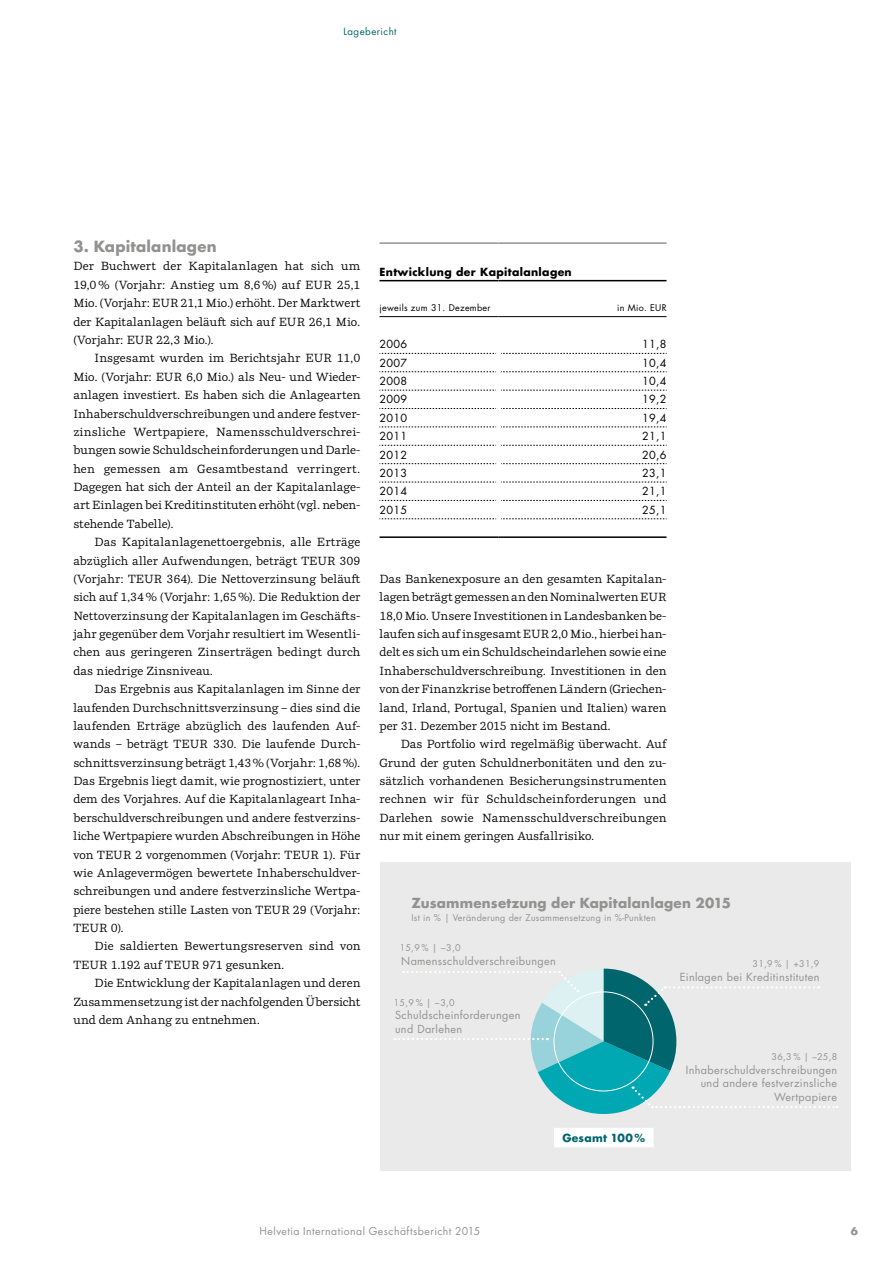
<style>
.page{position:relative;width:893px;height:1263px;background:#fff}
.page>*{position:absolute;margin:0;border:0;box-sizing:border-box;transform-origin:0 0}
.t1{font:700 15px "Futura Std";letter-spacing:.015em;color:#929391}
.t2{font:700 13.5px "Futura Std";letter-spacing:.015em;color:#929391}
.t3{font:11.7px/18.3px "Parry Pro";letter-spacing:.005em;color:#000001;text-align:justify}
.t4{font:10.8px/13.5px "Futura Std";letter-spacing:.03em;color:#929391;text-align:right}
.t5{font:10.8px "Futura Std";letter-spacing:.03em;color:#000001}
.t6{font:700 10.8px "Futura Std";letter-spacing:.03em;color:#000001}
.t7{font:700 10.8px "Futura Std";letter-spacing:.02em;color:#00656c}
.t8{font:10.5px "Futura Std";letter-spacing:.045em;color:#929391}
.t9{font:700 10.5px "Futura Std";color:#929391}
.t10{font:9.75px "Futura Std";letter-spacing:.05em;color:#00656c}
.t11{font:9px "Futura Std";letter-spacing:.03em;color:#929391}
.t12{font:9px "Futura Std";letter-spacing:.03em;color:#000001}
</style>
<div class="page">
<hr style="left:379px;top:280px;width:120px;height:1px;background:#000001">
<hr style="left:499px;top:280px;width:167px;height:1px;background:#000001">
<hr style="left:379px;top:242px;width:120px;height:2px;background:#929391">
<hr style="left:499px;top:242px;width:167px;height:2px;background:#929391">
<hr style="left:379px;top:536px;width:120px;height:2px;background:#000001">
<hr style="left:499px;top:536px;width:167px;height:2px;background:#000001">
<svg style="left:379px;top:353px;width:288px;height:1px"></svg>
<svg style="left:379px;top:371px;width:288px;height:1px"></svg>
<svg style="left:379px;top:390px;width:288px;height:1px"></svg>
<svg style="left:379px;top:408px;width:288px;height:1px"></svg>
<svg style="left:379px;top:427px;width:288px;height:1px"></svg>
<svg style="left:379px;top:445px;width:288px;height:1px"></svg>
<svg style="left:379px;top:463px;width:288px;height:1px"></svg>
<svg style="left:379px;top:482px;width:288px;height:1px"></svg>
<svg style="left:379px;top:500px;width:288px;height:1px"></svg>
<svg style="left:379px;top:518px;width:288px;height:1px"></svg>
<hr style="left:379px;top:316px;width:120px;height:1px;background:#000001">
<hr style="left:499px;top:316px;width:167px;height:1px;background:#000001">
<div style="left:496px;top:353px;width:5px;height:19px;background:#fff"></div>
<div style="left:496px;top:390px;width:5px;height:18px;background:#fff"></div>
<div style="left:496px;top:408px;width:5px;height:19px;background:#fff"></div>
<div style="left:496px;top:427px;width:5px;height:18px;background:#fff"></div>
<div style="left:496px;top:445px;width:5px;height:19px;background:#fff"></div>
<div style="left:496px;top:482px;width:5px;height:18px;background:#fff"></div>
<div style="left:496px;top:500px;width:5px;height:19px;background:#fff"></div>
<div style="left:379px;top:863px;width:471px;height:308px;background:#e9eae9"></div>
<div style="left:554px;top:1128px;width:100px;height:19px;background:#fff"></div>
<svg style="left:394px;top:968px;width:444px;height:146px"></svg>
<p class="t10" style="left:343px;top:25px;width:55px">Lagebericht</p>
<p class="t1" style="left:73px;top:236px;width:145px">3. Kapitalanlagen</p>
<p class="t3" style="left:73px;top:257px;width:289px">Der Buchwert der Kapitalanlagen hat sich um 19,0% (Vorjahr: Anstieg um 8,6%) auf EUR 25,1<br>Mio. (Vorjahr: EUR 21,1 Mio.) erhöht. Der Marktwert der Kapitalanlagen beläuft sich auf EUR 26,1 Mio. (Vorjahr: EUR 22,3 Mio.).</p>
<p class="t3" style="left:73px;top:349px;width:289px;text-indent:21px">Insgesamt wurden im Berichtsjahr EUR 11,0<br>Mio. (Vorjahr: EUR 6,0 Mio.) als Neu- und Wieder&shy;anlagen investiert. Es haben sich die Anlagearten Inhaberschuldverschreibungen und andere festver&shy;zinsliche Wertpapiere, Namensschuldverschrei&shy;bungen sowie Schuldscheinforderungen und Darle&shy;hen gemessen am Gesamtbestand verringert.<br>Dagegen hat sich der Anteil an der Kapitalanlage&shy;art Einlagen bei Kreditinstituten erhöht (vgl. neben&shy;stehende Tabelle).</p>
<p class="t3" style="left:73px;top:533px;width:289px;text-indent:21px">Das Kapitalanlagenettoergebnis, alle Erträge abzüglich aller Aufwendungen, beträgt TEUR 309 (Vorjahr: TEUR 364). Die Nettoverzinsung beläuft sich auf 1,34% (Vorjahr: 1,65%). Die Reduktion der Nettoverzinsung der Kapitalanlagen im Geschäfts&shy;jahr gegenüber dem Vorjahr resultiert im Wesentli&shy;chen aus geringeren Zinserträgen bedingt durch das niedrige Zinsniveau.</p>
<p class="t3" style="left:73px;top:680px;width:289px;text-indent:21px">Das Ergebnis aus Kapitalanlagen im Sinne der laufenden Durchschnittsverzinsung – dies sind die laufenden Erträge abzüglich des laufenden Auf&shy;wands – beträgt TEUR 330. Die laufende Durch&shy;schnittsverzinsung beträgt 1,43% (Vorjahr: 1,68%).<br>Das Ergebnis liegt damit, wie prognostiziert, unter dem des Vorjahres. Auf die Kapitalanlageart Inha&shy;berschuldverschreibungen und andere festverzins&shy;liche Wertpapiere wurden Abschreibungen in Höhe von TEUR 2 vorgenommen (Vorjahr: TEUR 1). Für wie Anlagevermögen bewertete Inhaberschuldver&shy;schreibungen und andere festverzinsliche Wertpa&shy;piere bestehen stille Lasten von TEUR 29 (Vorjahr:<br>TEUR 0).</p>
<p class="t3" style="left:73px;top:937px;width:289px;text-indent:21px">Die saldierten Bewertungsreserven sind von<br>TEUR 1.192 auf TEUR 971 gesunken.</p>
<p class="t3" style="left:73px;top:974px;width:289px;text-indent:21px">Die Entwicklung der Kapitalanlagen und deren Zusammensetzung ist der nachfolgenden Übersicht und dem Anhang zu entnehmen.</p>
<p class="t6" style="left:379px;top:264px;width:194px">Entwicklung der Kapitalanlagen</p>
<p class="t12" style="left:379px;top:302px;width:113px">jeweils zum 31. Dezember</p>
<p class="t12" style="left:617px;top:302px;width:51px">in Mio. EUR</p>
<p class="t5" style="left:379px;top:337px;width:29px">2006</p>
<p class="t5" style="left:642px;top:337px;width:26px">11,8</p>
<p class="t5" style="left:379px;top:356px;width:29px">2007</p>
<p class="t5" style="left:642px;top:356px;width:26px">10,4</p>
<p class="t5" style="left:379px;top:374px;width:29px">2008</p>
<p class="t5" style="left:642px;top:374px;width:26px">10,4</p>
<p class="t5" style="left:379px;top:392px;width:29px">2009</p>
<p class="t5" style="left:642px;top:392px;width:26px">19,2</p>
<p class="t5" style="left:379px;top:411px;width:29px">2010</p>
<p class="t5" style="left:642px;top:411px;width:26px">19,4</p>
<p class="t5" style="left:379px;top:429px;width:29px">2011</p>
<p class="t5" style="left:642px;top:429px;width:26px">21,1</p>
<p class="t5" style="left:379px;top:448px;width:29px">2012</p>
<p class="t5" style="left:642px;top:448px;width:26px">20,6</p>
<p class="t5" style="left:379px;top:466px;width:29px">2013</p>
<p class="t5" style="left:642px;top:466px;width:26px">23,1</p>
<p class="t5" style="left:379px;top:484px;width:29px">2014</p>
<p class="t5" style="left:642px;top:484px;width:26px">21,1</p>
<p class="t5" style="left:379px;top:503px;width:29px">2015</p>
<p class="t5" style="left:642px;top:503px;width:26px">25,1</p>
<p class="t3" style="left:379px;top:569px;width:289px">Das Bankenexposure an den gesamten Kapitalan&shy;lagen beträgt gemessen an den Nominalwerten EUR 18,0 Mio. Unsere Investitionen in Landesbanken be&shy;laufen sich auf insgesamt EUR 2,0 Mio., hierbei han&shy;delt es sich um ein Schuldscheindarlehen sowie eine Inhaberschuldverschreibung. Investitionen in den von der Finanzkrise betroffenen Ländern (Griechen&shy;land, Irland, Portugal, Spanien und Italien) waren per 31. Dezember 2015 nicht im Bestand.</p>
<p class="t3" style="left:379px;top:735px;width:289px;text-indent:21px">Das Portfolio wird regelmäßig überwacht. Auf Grund der guten Schuldnerbonitäten und den zu&shy;sätzlich vorhandenen Besicherungsinstrumenten rechnen wir für Schuldscheinforderungen und Darlehen sowie Namensschuldverschreibungen nur mit einem geringen Ausfallrisiko.</p>
<p class="t2" style="left:411px;top:894px;width:321px">Zusammensetzung der Kapitalanlagen 2015</p>
<p class="t11" style="left:411px;top:912px;width:246px">Ist in % | Veränderung der Zusammensetzung in %-Punkten</p>
<p class="t11" style="left:400px;top:942px;width:63px">15,9 % | −3,0</p>
<p class="t4" style="left:401px;top:954px;width:156px">Namensschuldverschreibungen</p>
<p class="t11" style="left:753px;top:958px;width:68px">31,9 % | +31,9</p>
<p class="t4" style="left:680px;top:970px;width:141px">Einlagen bei Kreditinstituten</p>
<p class="t11" style="left:394px;top:996px;width:63px">15,9 % | −3,0</p>
<p class="t4" style="left:395px;top:1008px;width:127px;text-align:left">Schuldscheinforderungen und Darlehen</p>
<p class="t7" style="left:562px;top:1130px;width:84px">Gesamt 100%</p>
<p class="t11" style="left:771px;top:1051px;width:67px">36,3 % | –25,8</p>
<p class="t4" style="left:686px;top:1063px;width:153px">Inhaberschuldverschreibungen und andere festverzinsliche<br>Wertpapiere</p>
<p class="t8" style="left:259px;top:1225px;width:222px">Helvetia International Geschäftsbericht 2015</p>
<p class="t9" style="left:851px;top:1224px;width:9px">6</p>
</div>
